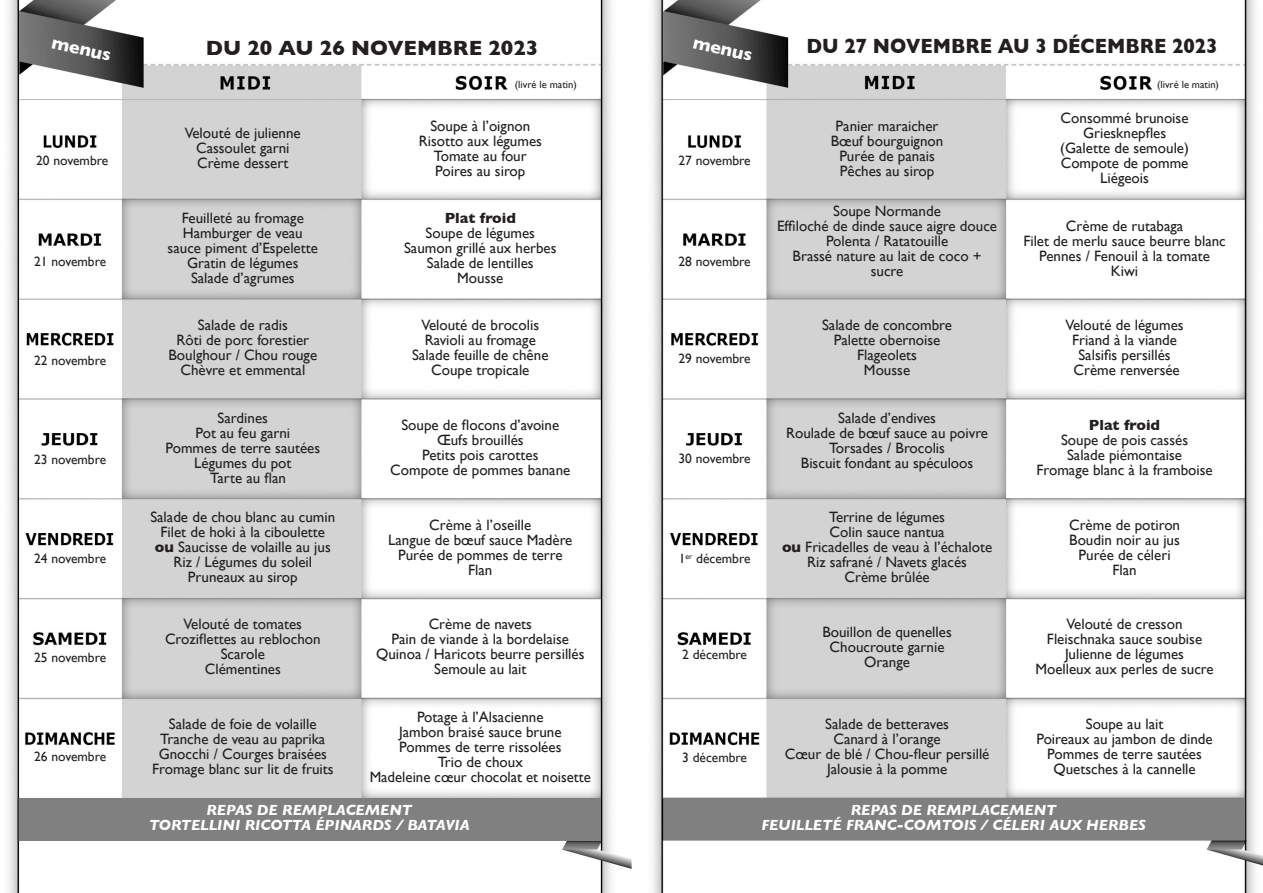
<style>
.page{position:relative;width:1263px;height:893px;background:#fff}
.page>*{position:absolute;margin:0;border:0;box-sizing:border-box;transform-origin:0 0}
.t1{font:700 21px "Gill Sans";color:#231f20;scale:.91 1}
.t2{font:700 21px "Gill Sans";color:#231f20}
.t3{font:700 18px "Gill Sans";color:#fff}
.t4{font:15px/15px "Gill Sans";color:#231f20;text-align:center}
.t5{font:italic 700 15px/15px "Gill Sans";color:#fff;text-align:center}
.t6{font:700 15px "Gill Sans";color:#231f20}
.t7{font:13.5px "Gill Sans";color:#231f20}
.t8{font:10.5px "Gill Sans";color:#231f20}
.s1{font-weight:700}
</style>
<div class="page">
<img style="left:8px;top:0;width:1255px;height:893px">
<p class="t3" style="left:55px;top:32px;width:62px;rotate:13deg">menus</p>
<h1 class="t2" style="left:206px;top:35px;width:334px">DU 20 AU 26 NOVEMBRE 2023</h1>
<h1 class="t1" style="left:806px;top:33px;width:453px">DU 27 NOVEMBRE AU 3 DÉCEMBRE 2023</h1>
<p class="t3" style="left:696px;top:32px;width:62px;rotate:13deg">menus</p>
<p class="t8" style="left:515px;top:80px;width:63px">(livré le matin)</p>
<p class="t8" style="left:1157px;top:80px;width:63px">(livré le matin)</p>
<p class="t7" style="left:36px;top:154px;width:74px">20 novembre</p>
<p class="t7" style="left:34px;top:256px;width:74px">21 novembre</p>
<p class="t4" style="left:185px;top:127px;width:117px">Velouté de julienne<br>Cassoulet garni<br>Crème dessert</p>
<p class="t4" style="left:419px;top:120px;width:125px">Soupe à l’oignon<br>Risotto aux légumes<br>Tomate au four<br>Poires au sirop</p>
<p class="t4" style="left:168px;top:212px;width:152px">Feuilleté au fromage<br>Hamburger de veau sauce piment d’Espelette<br>Gratin de légumes<br>Salade d’agrumes</p>
<p class="t6" style="left:445px;top:209px;width:73px">Plat froid</p>
<p class="t4" style="left:404px;top:227px;width:154px">Soupe de légumes<br>Saumon grillé aux herbes<br>Salade de lentilles<br>Mousse</p>
<p class="t7" style="left:678px;top:154px;width:74px">27 novembre</p>
<p class="t7" style="left:678px;top:255px;width:74px">28 novembre</p>
<p class="t4" style="left:831px;top:120px;width:114px">Panier maraicher<br>Bœuf bourguignon<br>Purée de panais<br>Pêches au sirop</p>
<p class="t4" style="left:1060px;top:112px;width:130px">Consommé brunoise<br>Griesknepfles (Galette de semoule)<br>Compote de pomme<br>Liégeois</p>
<p class="t4" style="left:777px;top:204px;width:222px">Soupe Normande<br>Effiloché de dinde sauce aigre douce<br>Polenta / Ratatouille<br>Brassé nature au lait de coco + sucre</p>
<p class="t4" style="left:1023px;top:219px;width:204px">Crème de rutabaga<br>Filet de merlu sauce beurre blanc<br>Pennes / Fenouil à la tomate<br>Kiwi</p>
<p class="t7" style="left:34px;top:355px;width:74px">22 novembre</p>
<p class="t7" style="left:34px;top:454px;width:74px">23 novembre</p>
<p class="t4" style="left:168px;top:319px;width:150px">Salade de radis<br>Rôti de porc forestier<br>Boulghour / Chou rouge<br>Chèvre et emmental</p>
<p class="t4" style="left:412px;top:319px;width:138px">Velouté de brocolis<br>Ravioli au fromage<br>Salade feuille de chêne<br>Coupe tropicale</p>
<p class="t4" style="left:218px;top:411px;width:52px">Sardines</p>
<p class="t4" style="left:195px;top:426px;width:96px">Pot au feu garni</p>
<p class="t4" style="left:166px;top:441px;width:156px">Pommes de terre sautées</p>
<p class="t4" style="left:194px;top:456px;width:99px">Légumes du pot</p>
<p class="t4" style="left:210px;top:470px;width:77px">Tarte au flan</p>
<p class="t4" style="left:390px;top:417px;width:182px">Soupe de flocons d’avoine<br>Œufs brouillés<br>Petits pois carottes<br>Compote de pommes banane</p>
<p class="t7" style="left:678px;top:353px;width:74px">29 novembre</p>
<p class="t7" style="left:678px;top:453px;width:74px">30 novembre</p>
<p class="t4" style="left:822px;top:319px;width:132px">Salade de concombre<br>Palette obernoise<br>Flageolets<br>Mousse</p>
<p class="t4" style="left:1065px;top:319px;width:120px">Velouté de légumes<br>Friand à la viande<br>Salsifis persillés<br>Crème renversée</p>
<p class="t4" style="left:786px;top:411px;width:204px">Salade d’endives<br>Roulade de bœuf sauce au poivre<br>Torsades / Brocolis<br>Biscuit fondant au spéculoos</p>
<p class="t6" style="left:1089px;top:416px;width:73px">Plat froid</p>
<p class="t4" style="left:1036px;top:434px;width:178px">Soupe de pois cassés<br>Salade piémontaise<br>Fromage blanc à la framboise</p>
<p class="t7" style="left:34px;top:553px;width:74px">24 novembre</p>
<p class="t7" style="left:34px;top:652px;width:74px">25 novembre</p>
<p class="t4" style="left:150px;top:511px;width:186px">Salade de chou blanc au cumin<br>Filet de hoki à la ciboulette <span class="s1">ou</span> Saucisse de volaille au jus<br>Riz / Légumes du soleil<br>Pruneaux au sirop</p>
<p class="t4" style="left:388px;top:518px;width:186px">Crème à l’oseille<br>Langue de bœuf sauce Madère<br>Purée de pommes de terre<br>Flan</p>
<p class="t4" style="left:165px;top:618px;width:157px">Velouté de tomates<br>Croziflettes au reblochon<br>Scarole<br>Clémentines</p>
<p class="t4" style="left:376px;top:618px;width:210px">Crème de navets<br>Pain de viande à la bordelaise<br>Quinoa / Haricots beurre persillés<br>Semoule au lait</p>
<p class="t7" style="left:679px;top:553px;width:73px">1<sup>er</sup> décembre</p>
<p class="t7" style="left:682px;top:649px;width:66px">2 décembre</p>
<p class="t4" style="left:782px;top:511px;width:212px">Terrine de légumes<br>Colin sauce nantua<br><span class="s1">ou</span> Fricadelles de veau à l’échalote<br>Riz safrané / Navets glacés<br>Crème brûlée</p>
<p class="t4" style="left:1069px;top:518px;width:113px">Crème de potiron<br>Boudin noir au jus<br>Purée de céleri<br>Flan</p>
<p class="t4" style="left:822px;top:625px;width:131px">Bouillon de quenelles<br>Choucroute garnie<br>Orange</p>
<p class="t4" style="left:1035px;top:618px;width:180px">Velouté de cresson<br>Fleischnaka sauce soubise<br>Julienne de légumes<br>Moelleux aux perles de sucre</p>
<p class="t7" style="left:34px;top:751px;width:74px">26 novembre</p>
<p class="t4" style="left:152px;top:718px;width:183px">Salade de foie de volaille<br>Tranche de veau au paprika<br>Gnocchi / Courges braisées<br>Fromage blanc sur lit de fruits</p>
<p class="t4" style="left:370px;top:710px;width:223px">Potage à l’Alsacienne<br>Jambon braisé sauce brune<br>Pommes de terre rissolées<br>Trio de choux<br>Madeleine cœur chocolat et noisette</p>
<p class="t7" style="left:682px;top:752px;width:66px">3 décembre</p>
<p class="t4" style="left:785px;top:718px;width:206px">Salade de betteraves<br>Canard à l’orange<br>Cœur de blé / Chou-fleur persillé<br>Jalousie à la pomme</p>
<p class="t4" style="left:1036px;top:718px;width:178px">Soupe au lait<br>Poireaux au jambon de dinde<br>Pommes de terre sautées<br>Quetsches à la cannelle</p>
<p class="t5" style="left:149px;top:802px;width:322px">REPAS DE REMPLACEMENT<br>TORTELLINI RICOTTA ÉPINARDS / BATAVIA</p>
<p class="t5" style="left:761px;top:802px;width:386px">REPAS DE REMPLACEMENT<br>FEUILLETÉ FRANC-COMTOIS / CÉLERI AUX HERBES</p>
</div>
